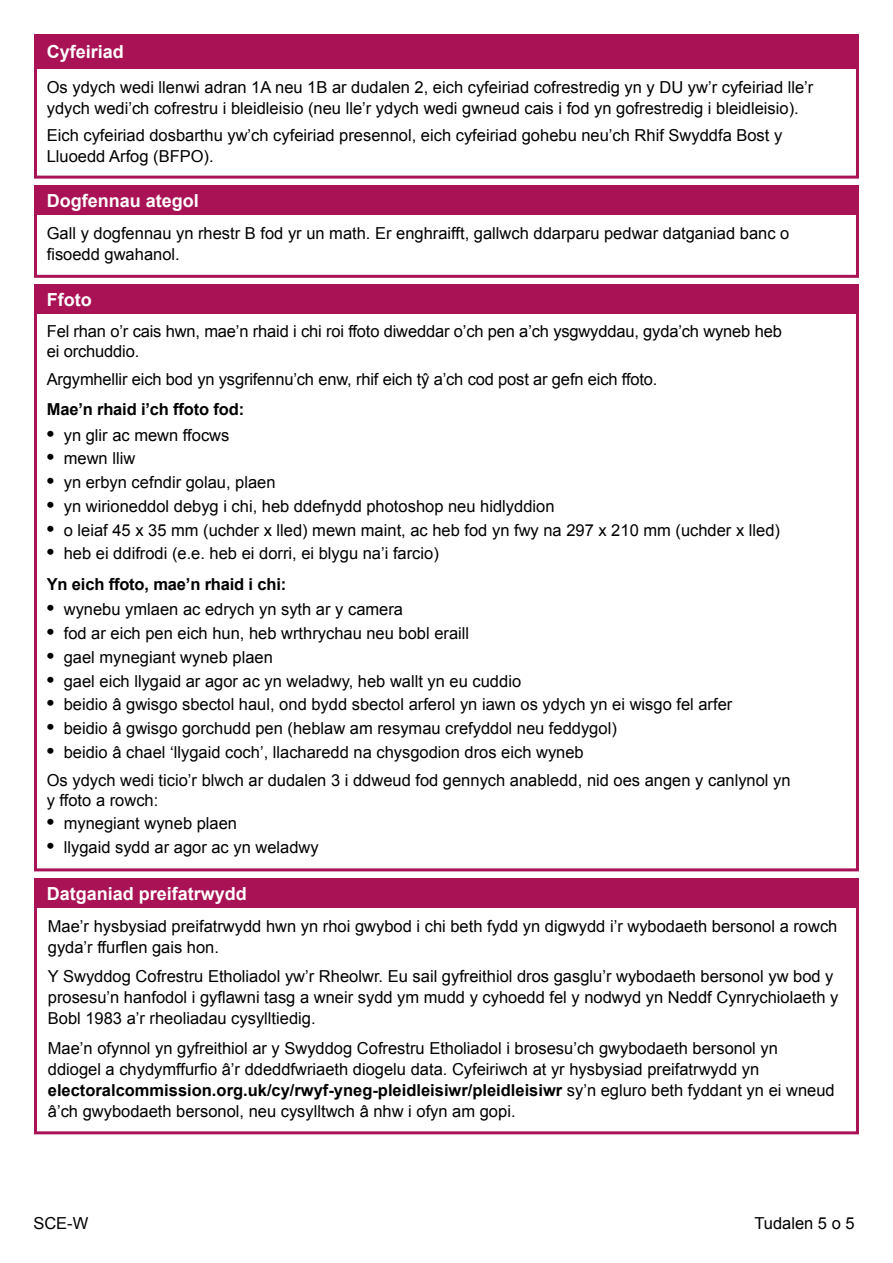
<style>
.page{position:relative;width:893px;height:1263px;background:#fff}
.page>*{position:absolute;margin:0;border:0;box-sizing:border-box;transform-origin:0 0}
.t1{font:700 18px "Arial";color:#fff}
.t2{font:16.5px/21px "Arial";color:#000}
.t3{font:700 16.5px "Arial";letter-spacing:-.01em;color:#000}
.s1{font-weight:700;font-size:21px}
.s2{font-weight:700}
</style>
<div class="page">
<div style="left:34px;top:34px;width:825px;height:34px;background:#a91254"></div>
<div style="left:34px;top:34px;width:825px;height:145px;border:3px solid #a91254"></div>
<div style="left:34px;top:878px;width:825px;height:30px;background:#a91254"></div>
<div style="left:34px;top:878px;width:825px;height:256px;border:3px solid #a91254"></div>
<div style="left:34px;top:185px;width:825px;height:30px;background:#a91254"></div>
<div style="left:34px;top:185px;width:825px;height:93px;border:3px solid #a91254"></div>
<div style="left:34px;top:285px;width:825px;height:29px;background:#a91254"></div>
<div style="left:34px;top:285px;width:825px;height:586px;border:3px solid #a91254"></div>
<p class="t1" style="left:47px;top:39px;width:79px">Cyfeiriad</p>
<p class="t2" style="left:47px;top:77px;width:768px">Os ydych wedi llenwi adran 1A neu 1B ar dudalen 2, eich cyfeiriad cofrestredig yn y DU yw’r cyfeiriad lle’r ydych wedi’ch cofrestru i bleidleisio (neu lle’r ydych wedi gwneud cais i fod yn gofrestredig i bleidleisio).</p>
<p class="t2" style="left:47px;top:125px;width:737px">Eich cyfeiriad dosbarthu yw’ch cyfeiriad presennol, eich cyfeiriad gohebu neu’ch Rhif Swyddfa Bost y<br>Lluoedd Arfog (BFPO).</p>
<p class="t1" style="left:47px;top:189px;width:154px">Dogfennau ategol</p>
<p class="t2" style="left:47px;top:223px;width:744px">Gall y dogfennau yn rhestr B fod yr un math. Er enghraifft, gallwch ddarparu pedwar datganiad banc o fisoedd gwahanol.</p>
<p class="t1" style="left:47px;top:288px;width:46px">Ffoto</p>
<p class="t2" style="left:47px;top:322px;width:737px;line-height:19.5px">Fel rhan o’r cais hwn, mae’n rhaid i chi roi ffoto diweddar o’ch pen a’ch ysgwyddau, gyda’ch wyneb heb ei orchuddio.</p>
<p class="t2" style="left:47px;top:368px;width:612px">Argymhellir eich bod yn ysgrifennu’ch enw, rhif eich tŷ a’ch cod post ar gefn eich ffoto.</p>
<p class="t3" style="left:47px;top:398px;width:199px">Mae’n rhaid i’ch ffoto fod:</p>
<p class="t2" style="left:47px;top:424px;width:184px"><span class="s1">•</span> yn glir ac mewn ffocws</p>
<p class="t2" style="left:47px;top:448px;width:90px"><span class="s1">•</span> mewn lliw</p>
<p class="t2" style="left:47px;top:472px;width:230px"><span class="s1">•</span> yn erbyn cefndir golau, plaen</p>
<p class="t2" style="left:47px;top:496px;width:509px"><span class="s1">•</span> yn wirioneddol debyg i chi, heb ddefnydd photoshop neu hidlyddion</p>
<p class="t2" style="left:47px;top:520px;width:735px"><span class="s1">•</span> o leiaf 45 x 35 mm (uchder x lled) mewn maint, ac heb fod yn fwy na 297 x 210 mm (uchder x lled)</p>
<p class="t2" style="left:47px;top:539px;width:394px;line-height:30.2px"><span class="s1">•</span> heb ei ddifrodi (e.e. heb ei dorri, ei blygu na’i farcio)<br><span class="s2">Yn eich ffoto, mae’n rhaid i chi:</span></p>
<p class="t2" style="left:47px;top:599px;width:358px"><span class="s1">•</span> wynebu ymlaen ac edrych yn syth ar y camera</p>
<p class="t2" style="left:47px;top:623px;width:424px"><span class="s1">•</span> fod ar eich pen eich hun, heb wrthrychau neu bobl eraill</p>
<p class="t2" style="left:47px;top:647px;width:228px"><span class="s1">•</span> gael mynegiant wyneb plaen</p>
<p class="t2" style="left:47px;top:671px;width:476px"><span class="s1">•</span> gael eich llygaid ar agor ac yn weladwy, heb wallt yn eu cuddio</p>
<p class="t2" style="left:47px;top:694px;width:687px"><span class="s1">•</span> beidio â gwisgo sbectol haul, ond bydd sbectol arferol yn iawn os ydych yn ei wisgo fel arfer</p>
<p class="t2" style="left:47px;top:718px;width:572px"><span class="s1">•</span> beidio â gwisgo gorchudd pen (heblaw am resymau crefyddol neu feddygol)</p>
<p class="t2" style="left:47px;top:738px;width:745px;line-height:28px"><span class="s1">•</span> beidio â chael ‘llygaid coch’, llacharedd na chysgodion dros eich wyneb<br>Os ydych wedi ticio’r blwch ar dudalen 3 i ddweud fod gennych anabledd, nid oes angen y canlynol yn</p>
<p class="t2" style="left:47px;top:789px;width:113px">y ffoto a rowch:</p>
<p class="t2" style="left:47px;top:813px;width:192px"><span class="s1">•</span> mynegiant wyneb plaen</p>
<p class="t2" style="left:47px;top:837px;width:273px"><span class="s1">•</span> llygaid sydd ar agor ac yn weladwy</p>
<p class="t1" style="left:47px;top:881px;width:202px">Datganiad preifatrwydd</p>
<p class="t2" style="left:48px;top:915px;width:791px">Mae’r hysbysiad preifatrwydd hwn yn rhoi gwybod i chi beth fydd yn digwydd i’r wybodaeth bersonol a rowch gyda’r ffurflen gais hon.</p>
<p class="t2" style="left:48px;top:966px;width:792px">Y Swyddog Cofrestru Etholiadol yw’r Rheolwr. Eu sail gyfreithiol dros gasglu’r wybodaeth bersonol yw bod y prosesu’n hanfodol i gyflawni tasg a wneir sydd ym mudd y cyhoedd fel y nodwyd yn Neddf Cynrychiolaeth y<br>Bobl 1983 a’r rheoliadau cysylltiedig.</p>
<p class="t2" style="left:48px;top:1037px;width:788px">Mae’n ofynnol yn gyfreithiol ar y Swyddog Cofrestru Etholiadol i brosesu’ch gwybodaeth bersonol yn ddiogel a chydymffurfio â’r ddeddfwriaeth diogelu data. Cyfeiriwch at yr hysbysiad preifatrwydd yn <span class="s2">electoralcommission.org.uk/cy/rwyf-yneg-pleidleisiwr/pleidleisiwr</span> sy’n egluro beth fyddant yn ei wneud â’ch gwybodaeth bersonol, neu cysylltwch â nhw i ofyn am gopi.</p>
<p class="t2" style="left:33px;top:1213px;width:56px">SCE-W</p>
<p class="t2" style="left:754px;top:1213px;width:102px">Tudalen 5 o 5</p>
</div>
